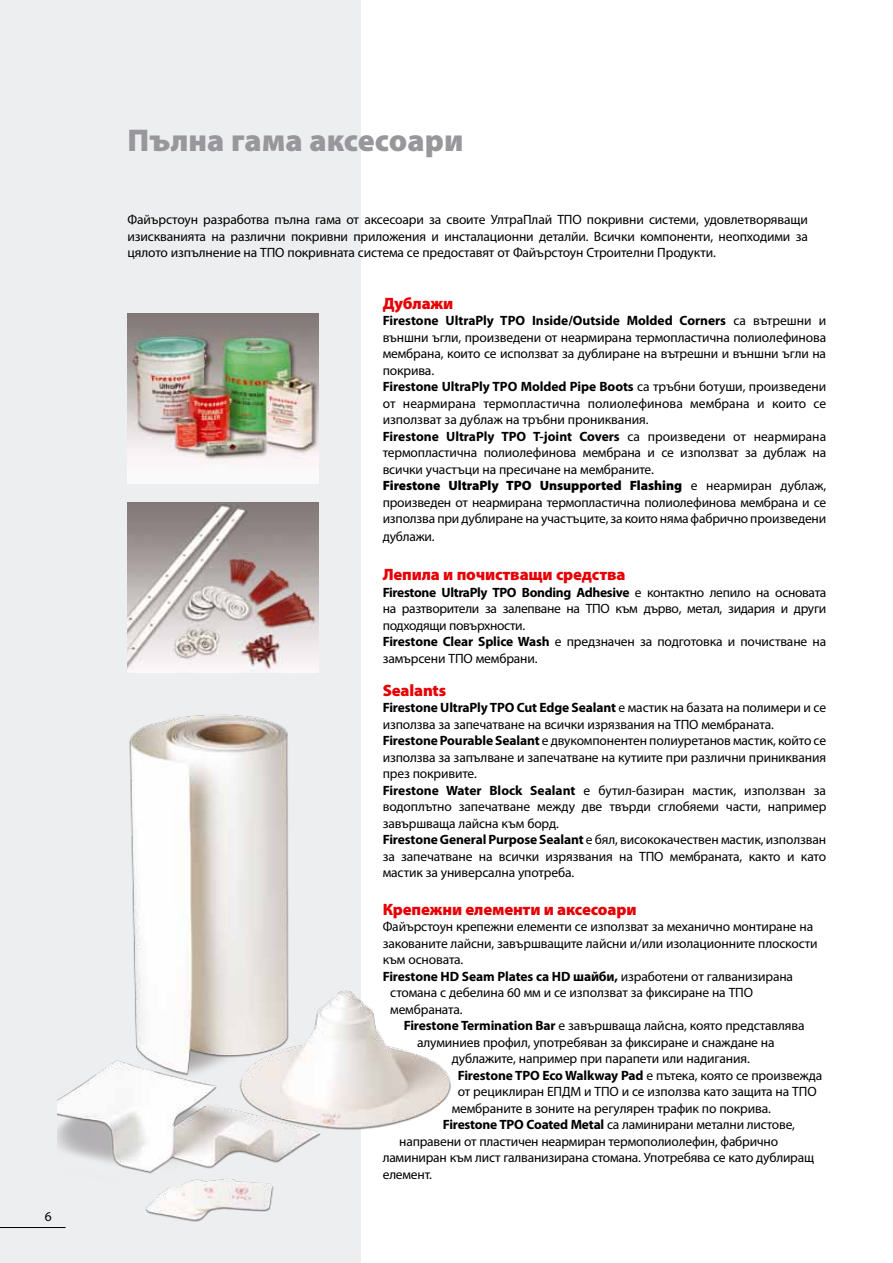
<style>
.page{position:relative;width:893px;height:1263px;background:#fff}
.page>*{position:absolute;margin:0;border:0;box-sizing:border-box;transform-origin:0 0}
.t1{font:900 31.5px "Myriad Pro";color:#98989c}
.t2{font:900 16.5px "Myriad Pro";letter-spacing:-.01em;color:#e60005}
.t3{font:13.5px/16.5px "Myriad Pro";letter-spacing:-.01em;color:#000}
.t4{font:700 13.5px "Myriad Pro";letter-spacing:-.01em;color:#000}
.s1{font-weight:700}
.s2{font-weight:900}
.s3{font-weight:400}
</style>
<div class="page">
<div style="left:0;top:0;width:360px;height:1263px;background:#edeeef"></div>
<img style="left:128px;top:313px;width:191px;height:170px">
<img style="left:128px;top:502px;width:191px;height:170px">
<hr style="left:0;top:1227px;width:66px;height:1px;background:#000">
<img style="left:57px;top:684px;width:394px;height:579px">
<p class="t3" style="left:45px;top:1209px;width:8px">6</p>
<h1 class="t1" style="left:128px;top:123px;width:337px">Пълна гама аксесоари</h1>
<p class="t3" style="left:128px;top:212px;width:682px;text-align:justify">Файърстоун разработва пълна гама от аксесоари за своите УлтраПлай ТПО покривни системи, удовлетворяващи изискванията на различни покривни приложения и инсталационни деталйи. Всички компоненти, неопходими за цялото изпълнение на ТПО покривната система се предоставят от Файърстоун Строителни Продукти.</p>
<p class="t2" style="left:383px;top:294px;width:72px">Дублажи</p>
<p class="t3" style="left:383px;top:313px;width:445px"><span class="s1">Firestone UltraPly TPO Inside/Outside Molded Corners</span> са вътрешни и външни ъгли, произведени от неармирана термопластична полиолефинова мембрана, които се исползват за дублиране на вътрешни и външни ъгли на покрива.<br><span class="s1">Firestone UltraPly TPO Molded Pipe Boots</span> са тръбни ботуши, произведени от неармирана термопластична полиолефинова мембрана и които се използват за дублаж на тръбни прониквания.<br><span class="s1">Firestone UltraPly TPO T-joint Covers</span> са произведени от неармирана термопластична полиолефинова мембрана и се използват за дублаж на всички участъци на пресичане на мембраните.<br><span class="s2">Firestone UltraPly TPO Unsupported Flashing</span> е неармиран дублаж, произведен от неармирана термопластична полиолефинова мембрана и се използва при дублиране на участъците, за които няма фабрично произведени</p>
<p class="t3" style="left:383px;top:529px;width:54px">дублажи.</p>
<p class="t2" style="left:383px;top:565px;width:244px">Лепила и почистващи средства</p>
<p class="t3" style="left:383px;top:584px;width:445px"><span class="s1">Firestone UltraPly TPO Bonding Adhesive</span> е контактно лепило на основата на разтворители за залепване на ТПО към дърво, метал, зидария и други подходящи повърхности.<br><span class="s1">Firestone Clear Splice Wash</span> е предзначен за подготовка и почистване на замърсени ТПО мембрани.</p>
<p class="t2" style="left:383px;top:681px;width:65px">Sealants</p>
<p class="t3" style="left:383px;top:700px;width:445px"><span class="s1">Firestone UltraPly TPO Cut Edge Sealant</span> е мастик на базата на полимери и се използва за запечатване на всички изрязвания на ТПО мембраната.<br><span class="s1">Firestone Pourable Sealant</span> е двукомпонентен полиуретанов мастик, който се използва за запълване и запечатване на кутиите при различни приниквания през покривите.<br><span class="s1">Firestone Water Block Sealant</span> е бутил-базиран мастик, използван за водоплътно запечатване между две твърди сглобяеми части, например завършваща лайсна към борд.<br><span class="s1">Firestone General Purpose Sealant</span> е бял, висококачествен мастик, използван за запечатване на всички изрязвания на ТПО мембраната, както и като мастик за универсална употреба.</p>
<p class="t2" style="left:383px;top:900px;width:255px">Крепежни елементи и аксесоари</p>
<p class="t3" style="left:383px;top:919px;width:432px">Файърстоун крепежни елементи се използват за механично монтиране на</p>
<p class="t3" style="left:383px;top:935px;width:436px">закованите лайсни, завършващите лайсни и/или изолационните плоскости</p>
<p class="t3" style="left:383px;top:952px;width:82px">към основата.</p>
<p class="t4" style="left:383px;top:968px;width:412px">Firestone HD Seam Plates са HD шайби, <span class="s3">изработени от галванизирана</span></p>
<p class="t3" style="left:390px;top:985px;width:364px">стомана с дебелина 60 мм и се използват за фиксиране на ТПО</p>
<p class="t3" style="left:390px;top:1001px;width:74px">мембраната.</p>
<p class="t3" style="left:404px;top:1018px;width:402px"><span class="s1">Firestone Termination Bar</span> е завършваща лайсна, която представлява</p>
<p class="t3" style="left:417px;top:1034px;width:359px">алуминиев профил, употребяван за фиксиране и снаждане на</p>
<p class="t3" style="left:452px;top:1051px;width:300px">дублажите, например при парапети или надигания.</p>
<p class="t4" style="left:458px;top:1067px;width:366px">Firestone TPO Eco Walkway Pad <span class="s3">е пътека, която се произвежда</span></p>
<p class="t3" style="left:458px;top:1084px;width:360px">от рециклиран ЕПДМ и ТПО и се използва като защита на ТПО</p>
<p class="t3" style="left:452px;top:1100px;width:321px">мембраните в зоните на регулярен трафик по покрива.</p>
<p class="t3" style="left:443px;top:1117px;width:354px"><span class="s1">Firestone TPO Coated Metal</span> са ламинирани метални листове,</p>
<p class="t3" style="left:399px;top:1133px;width:380px">направени от пластичен неармиран термополиолефин, фабрично</p>
<p class="t3" style="left:383px;top:1150px;width:433px">ламиниран към лист галванизирана стомана. Употребява се като дублиращ</p>
<p class="t3" style="left:383px;top:1166px;width:51px">елемент.</p>
</div>
